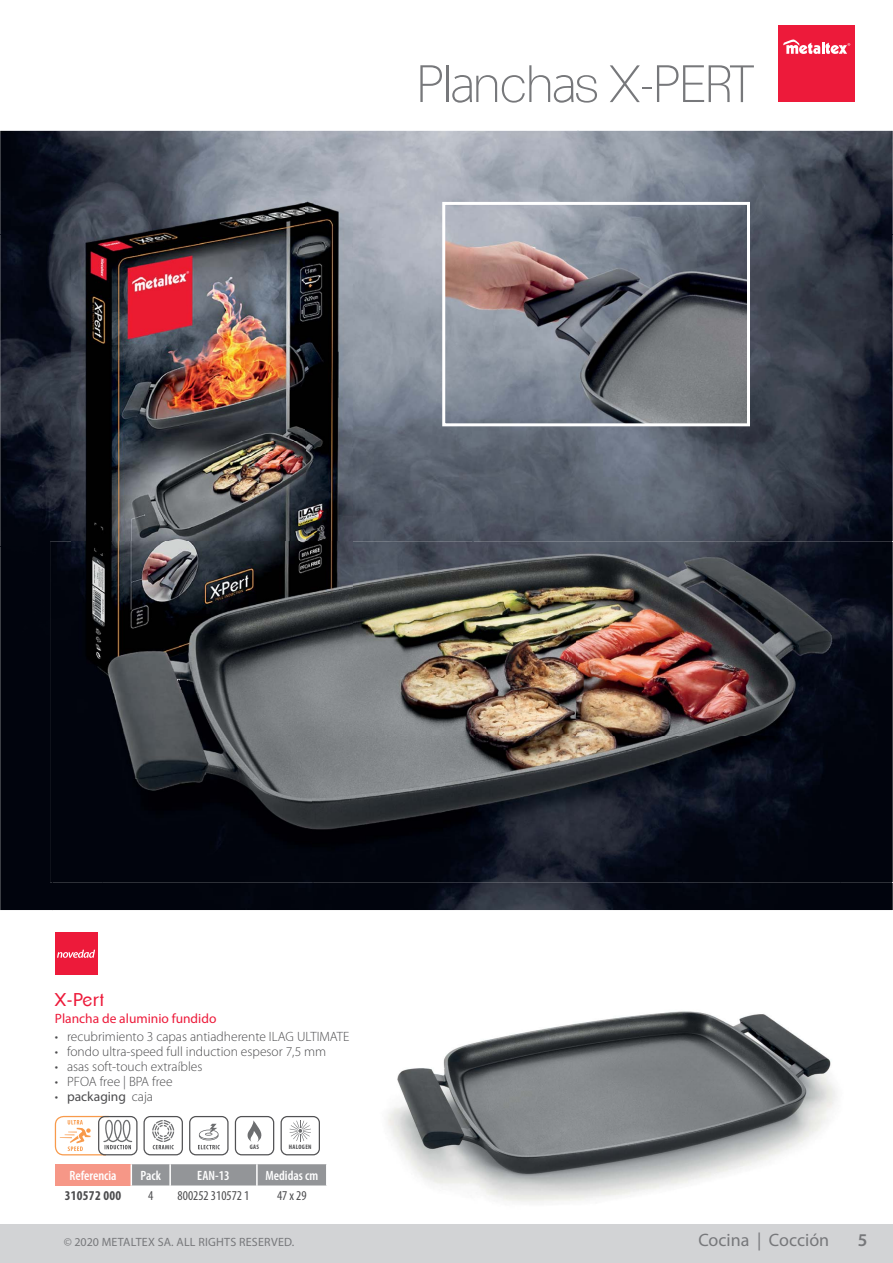
<style>
.page{position:relative;width:893px;height:1263px;background:#fff}
.page>*{position:absolute;margin:0;border:0;box-sizing:border-box;transform-origin:0 0}
.t1{font:51px "Blevio";color:#77787b}
.t2{font:18px "Myriad Pro";color:#77787b}
.t3{font:18px "Clemente P Dag";color:#ed1a3a}
.t4{font:600 18px "Myriad Pro";color:#77787b}
.t5{font:300 13.5px "Myriad Pro";color:#4c4c4e}
.t6{font:600 condensed 13.5px "Myriad Pro";color:#fff}
.t7{font:13.5px "Myriad Pro";color:#ed1a3a}
.t8{font:condensed 13.5px "Myriad Pro";color:#4c4c4e}
.t9{font:13.5px "Myriad Pro";color:#4c4c4e}
.t10{font:700 condensed 13.5px "Myriad Pro";letter-spacing:.02em;color:#4c4c4e}
.t11{font:12px "Myriad Pro";letter-spacing:.02em;color:#77787b}
.t12{font:700 condensed 6.45px "Myriad Pro";letter-spacing:.05em;color:#4f4f51}
.s1{font-weight:300}
</style>
<div class="page">
<div style="left:778px;top:26px;width:77px;height:76px;background:#ed1a3a"></div>
<svg style="left:783px;top:39px;width:67px;height:15px"></svg>
<div style="left:0;top:1225px;width:893px;height:38px;background:#d2d3d5"></div>
<img style="left:0;top:131px;width:893px;height:103px">
<img style="left:0;top:234px;width:72px;height:312px">
<img style="left:352px;top:234px;width:121px;height:308px">
<img style="left:736px;top:234px;width:157px;height:308px">
<img style="left:473px;top:426px;width:263px;height:116px">
<div style="left:0;top:546px;width:52px;height:364px;background:#01040d"></div>
<img style="left:52px;top:882px;width:841px;height:28px">
<img style="left:72px;top:191px;width:280px;height:496px">
<img style="left:387px;top:1011px;width:450px;height:191px">
<div style="left:98px;top:1116px;width:40px;height:39px;border:1px solid #515153;border-radius:6px"></div>
<svg style="left:54px;top:1115px;width:79px;height:41px"></svg>
<div style="left:189px;top:1116px;width:40px;height:39px;border:1px solid #515153;border-radius:6px"></div>
<svg style="left:198px;top:1124px;width:22px;height:25px"></svg>
<div style="left:143px;top:1116px;width:40px;height:39px;border:1px solid #515153;border-radius:6px"></div>
<svg style="left:152px;top:1120px;width:22px;height:29px"></svg>
<div style="left:235px;top:1116px;width:39px;height:39px;border:1px solid #515153;border-radius:6px"></div>
<svg style="left:247px;top:1120px;width:15px;height:22px"></svg>
<div style="left:281px;top:1116px;width:39px;height:39px;border:1px solid #515153;border-radius:6px"></div>
<svg style="left:290px;top:1120px;width:21px;height:22px"></svg>
<div style="left:55px;top:1164px;width:76px;height:21px;background:#f69787"></div>
<svg style="left:131px;top:1164px;width:196px;height:22px;background:#999b9d"></svg>
<div style="left:55px;top:932px;width:42px;height:42px;background:#ed1a3a"></div>
<svg style="left:57px;top:950px;width:38px;height:8px"></svg>
<img style="left:313px;top:542px;width:580px;height:340px">
<img style="left:50px;top:542px;width:53px;height:340px">
<img style="left:102px;top:687px;width:211px;height:195px">
<img style="left:446px;top:206px;width:300px;height:216px">
<div style="left:442px;top:202px;width:308px;height:224px;border:3px solid #fff"></div>
<h1 class="t1" style="left:418px;top:65px;width:336px">Planchas X-PERT</h1>
<h2 class="t3" style="left:55px;top:992px;width:50px">X-Pert</h2>
<p class="t7" style="left:55px;top:1013px;width:163px">Plancha de aluminio fundido</p>
<p class="t5" style="left:55px;top:1031px;width:296px">• recubrimiento 3 capas antiadherente ILAG ULTIMATE</p>
<p class="t5" style="left:55px;top:1046px;width:273px">• fondo ultra-speed full induction espesor 7,5 mm</p>
<p class="t5" style="left:55px;top:1061px;width:149px">• asas soft-touch extraíbles</p>
<p class="t5" style="left:55px;top:1076px;width:119px">• PFOA free | BPA free</p>
<p class="t9" style="left:55px;top:1091px;width:100px"><span class="s1">•</span> packaging <span class="s1">caja</span></p>
<p class="t12" style="left:250px;top:1143px;width:11px">GAS</p>
<p class="t12" style="left:289px;top:1143px;width:24px">HALOGEN</p>
<p class="t6" style="left:69px;top:1167px;width:49px">Referencia</p>
<p class="t6" style="left:141px;top:1167px;width:22px">Pack</p>
<p class="t6" style="left:197px;top:1167px;width:34px">EAN-13</p>
<p class="t6" style="left:266px;top:1167px;width:54px">Medidas cm</p>
<p class="t10" style="left:65px;top:1188px;width:58px">310572 000</p>
<p class="t8" style="left:148px;top:1191px;width:7px">4</p>
<p class="t8" style="left:178px;top:1191px;width:73px">800252 310572 1</p>
<p class="t8" style="left:277px;top:1191px;width:31px">47 x 29</p>
<h2 class="t2" style="left:698px;top:1233px;width:132px">Cocina | Cocción</h2>
<p class="t11" style="left:64px;top:1237px;width:232px">© 2020 METALTEX SA. ALL RIGHTS RESERVED.</p>
<h2 class="t4" style="left:858px;top:1229px;width:11px">5</h2>
</div>
